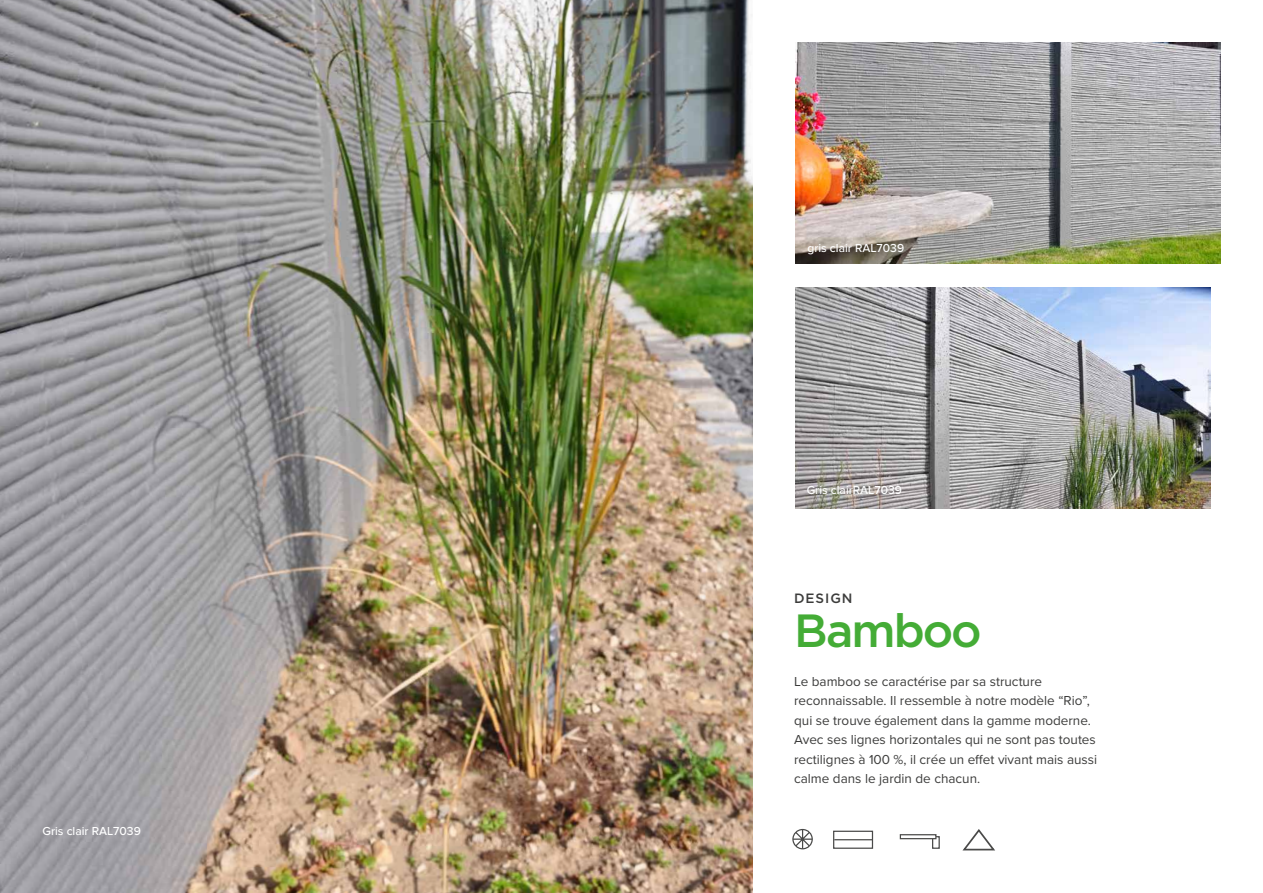
<style>
.page{position:relative;width:1263px;height:893px;background:#fff}
.page>*{position:absolute;margin:0;border:0;box-sizing:border-box;transform-origin:0 0}
.t1{font:500 46.5px "Gotham";letter-spacing:-.04em;color:#44ac36}
.t2{font:13.5px/19.5px "Proxima Nova";color:#3c3c3b}
.t3{font:500 13.5px "Gotham";letter-spacing:.07em;color:#3c3c3b}
.t4{font:500 12px "Proxima Nova";color:#fff}
</style>
<div class="page">
<img style="left:0;top:0;width:753px;height:893px">
<div style="left:932px;top:836px;width:8px;height:13px;background:#fff;border:1px solid #4a4a49"></div>
<svg style="left:900px;top:834px;width:36px;height:5px"></svg>
<div style="left:833px;top:831px;width:40px;height:18px;background:#fff;border:1px solid #4a4a49"></div>
<hr style="left:834px;top:839px;width:38px;height:1px;background:#4a4a49">
<svg style="left:792px;top:828px;width:21px;height:22px"></svg>
<svg style="left:962px;top:829px;width:33px;height:22px"></svg>
<img style="left:796px;top:43px;width:424px;height:221px">
<img style="left:796px;top:288px;width:415px;height:221px">
<p class="t4" style="left:43px;top:824px;width:100px">Gris clair RAL7039</p>
<p class="t4" style="left:807px;top:241px;width:98px">gris clair RAL7039</p>
<p class="t4" style="left:807px;top:483px;width:97px">Gris clairRAL7039</p>
<p class="t3" style="left:794px;top:589px;width:60px">DESIGN</p>
<h1 class="t1" style="left:794px;top:600px;width:189px">Bamboo</h1>
<p class="t2" style="left:794px;top:671px;width:305px">Le bamboo se caractérise par sa structure reconnaissable. Il ressemble à notre modèle “Rio”, qui se trouve également dans la gamme moderne.<br>Avec ses lignes horizontales qui ne sont pas toutes rectilignes à 100 %, il crée un effet vivant mais aussi calme dans le jardin de chacun.</p>
</div>
